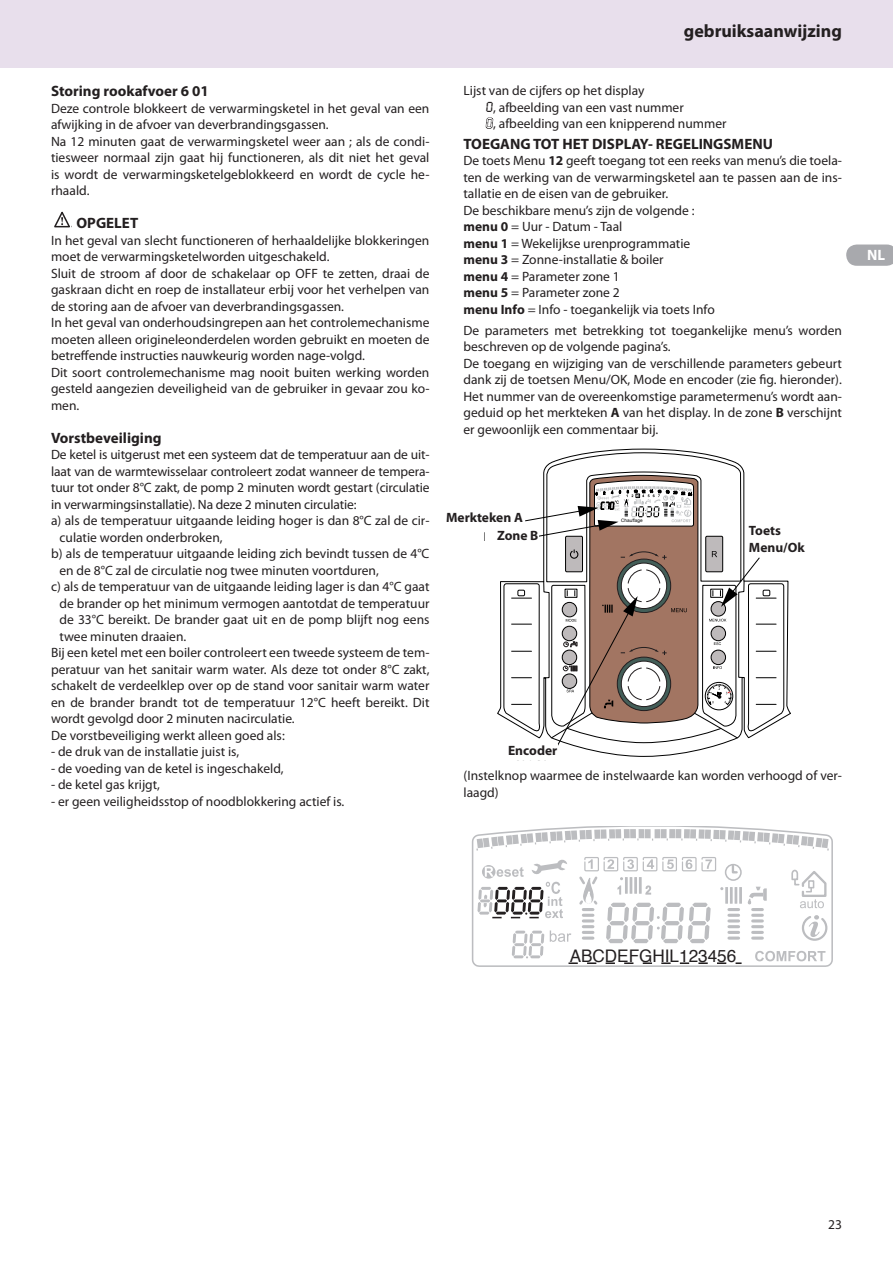
<style>
.page{position:relative;width:893px;height:1263px;background:#fff}
.page>*{position:absolute;margin:0;border:0;box-sizing:border-box;transform-origin:0 0}
.t1{font:700 18px "Myriad Pro";color:#231f20}
.t2{font:17.25px "Helvetica";color:#231f20}
.t3{font:700 15px "Myriad Pro";color:#231f20}
.t4{font:700 15px "Myriad Pro";color:#fff}
.t5{font:13.5px/16.5px "Myriad Pro";color:#231f20}
.t6{font:700 13.5px/16.5px "Myriad Pro";color:#231f20}
.t7{font:700 13.05px/15.8px "Myriad Pro";color:#000}
.t8{font:4.65px "Helvetica";color:#000}
.s1{font-family:"Liquid Crystal"}
.s2{font-family:"Liquid Crystal";color:#fff}
.s3{font-weight:700}
</style>
<div class="page">
<div style="left:0;top:0;width:893px;height:68px;background:#e8dfec"></div>
<svg style="left:846px;top:244px;width:47px;height:22px"></svg>
<svg style="left:485px;top:117px;width:8px;height:12px"></svg>
<svg style="left:54px;top:212px;width:16px;height:15px"></svg>
<svg style="left:497px;top:449px;width:294px;height:308px"></svg>
<svg style="left:503px;top:452px;width:282px;height:298px"></svg>
<div style="left:749px;top:525px;width:65px;height:31px;background:#fff"></div>
<div style="left:439px;top:512px;width:84px;height:15px;background:#fff"></div>
<div style="left:485px;top:530px;width:53px;height:14px;background:#fff"></div>
<div style="left:474px;top:744px;width:83px;height:16px;background:#fff"></div>
<svg style="left:471px;top:826px;width:362px;height:141px"></svg>
<svg style="left:801px;top:914px;width:27px;height:28px"></svg>
<svg style="left:791px;top:869px;width:37px;height:39px"></svg>
<svg style="left:729px;top:936px;width:10px;height:4px"></svg>
<svg style="left:583px;top:936px;width:10px;height:4px"></svg>
<hr style="left:725px;top:887px;width:3px;height:17px;background:#bcbdc0">
<svg style="left:729px;top:887px;width:10px;height:47px"></svg>
<hr style="left:739px;top:887px;width:3px;height:17px;background:#bcbdc0">
<svg style="left:748px;top:887px;width:19px;height:53px"></svg>
<div style="left:725px;top:864px;width:17px;height:17px;border:2px solid #bcbdc0;border-radius:50%"></div>
<svg style="left:731px;top:863px;width:8px;height:12px"></svg>
<svg style="left:755px;top:951px;width:70px;height:10px"></svg>
<svg style="left:550px;top:930px;width:21px;height:12px"></svg>
<svg style="left:512px;top:931px;width:32px;height:27px"></svg>
<svg style="left:477px;top:859px;width:90px;height:59px"></svg>
<svg style="left:568px;top:962px;width:174px;height:2px"></svg>
<svg style="left:477px;top:926px;width:29px;height:34px"></svg>
<div style="left:584px;top:857px;width:15px;height:14px;border:1px solid #bcbdc0"></div>
<div style="left:603px;top:857px;width:15px;height:14px;border:1px solid #bcbdc0"></div>
<div style="left:623px;top:857px;width:15px;height:14px;border:1px solid #bcbdc0"></div>
<div style="left:643px;top:857px;width:14px;height:14px;border:1px solid #bcbdc0"></div>
<div style="left:662px;top:857px;width:15px;height:14px;border:1px solid #bcbdc0"></div>
<div style="left:682px;top:857px;width:15px;height:14px;border:1px solid #bcbdc0"></div>
<div style="left:701px;top:857px;width:15px;height:14px;border:1px solid #bcbdc0"></div>
<svg style="left:607px;top:859px;width:7px;height:10px"></svg>
<svg style="left:627px;top:859px;width:7px;height:10px"></svg>
<svg style="left:647px;top:859px;width:7px;height:10px"></svg>
<svg style="left:667px;top:859px;width:7px;height:10px"></svg>
<svg style="left:686px;top:859px;width:6px;height:10px"></svg>
<svg style="left:705px;top:859px;width:7px;height:10px"></svg>
<svg style="left:606px;top:877px;width:105px;height:66px"></svg>
<svg style="left:577px;top:859px;width:23px;height:75px"></svg>
<svg style="left:476px;top:830px;width:110px;height:20px"></svg>
<div style="left:586px;top:830px;width:6px;height:9px;background:#bcbdc0"></div>
<div style="left:594px;top:829px;width:6px;height:10px;background:#bcbdc0"></div>
<div style="left:601px;top:829px;width:6px;height:10px;background:#bcbdc0"></div>
<div style="left:609px;top:829px;width:6px;height:9px;background:#bcbdc0"></div>
<div style="left:615px;top:829px;width:6px;height:9px;background:#bcbdc0"></div>
<div style="left:624px;top:829px;width:6px;height:9px;background:#bcbdc0"></div>
<div style="left:630px;top:829px;width:6px;height:9px;background:#bcbdc0"></div>
<div style="left:639px;top:829px;width:5px;height:9px;background:#bcbdc0"></div>
<div style="left:645px;top:829px;width:6px;height:9px;background:#bcbdc0"></div>
<svg style="left:710px;top:830px;width:119px;height:20px"></svg>
<div style="left:705px;top:829px;width:6px;height:10px;background:#bcbdc0"></div>
<div style="left:699px;top:829px;width:6px;height:10px;background:#bcbdc0"></div>
<div style="left:690px;top:829px;width:6px;height:9px;background:#bcbdc0"></div>
<div style="left:684px;top:829px;width:6px;height:9px;background:#bcbdc0"></div>
<div style="left:675px;top:829px;width:6px;height:9px;background:#bcbdc0"></div>
<div style="left:669px;top:829px;width:6px;height:9px;background:#bcbdc0"></div>
<div style="left:661px;top:829px;width:6px;height:9px;background:#bcbdc0"></div>
<div style="left:655px;top:829px;width:5px;height:9px;background:#bcbdc0"></div>
<div style="left:476px;top:925px;width:29px;height:34px;background:#fff"></div>
<h1 class="t1" style="left:684px;top:19px;width:160px">gebruiksaanwijzing</h1>
<p class="t3" style="left:51px;top:81px;width:159px">Storing rookafvoer 6 01</p>
<p class="t5" style="left:51px;top:100px;width:380px">Deze controle blokkeert de verwarmingsketel in het geval van een afwijking in de afvoer van deverbrandingsgassen.<br>Na 12 minuten gaat de verwarmingsketel weer aan ; als de condi&shy;tiesweer normaal zijn gaat hij functioneren, als dit niet het geval is wordt de verwarmingsketelgeblokkeerd en wordt de cycle he&shy;rhaald.</p>
<p class="t3" style="left:77px;top:213px;width:63px">OPGELET</p>
<p class="t5" style="left:51px;top:232px;width:380px">In het geval van slecht functioneren of herhaaldelijke blokkeringen moet de verwarmingsketelworden uitgeschakeld.<br>Sluit de stroom af door de schakelaar op OFF te zetten, draai de gaskraan dicht en roep de installateur erbij voor het verhelpen van de storing aan de afvoer van deverbrandingsgassen.<br>In het geval van onderhoudsingrepen aan het controlemechanisme moeten alleen origineleonderdelen worden gebruikt en moeten de betreffende instructies nauwkeurig worden nage-volgd.<br>Dit soort controlemechanisme mag nooit buiten werking worden gesteld aangezien deveiligheid van de gebruiker in gevaar zou ko&shy;men.</p>
<p class="t3" style="left:51px;top:428px;width:112px">Vorstbeveiliging</p>
<p class="t5" style="left:51px;top:446px;width:380px">De ketel is uitgerust met een systeem dat de temperatuur aan de uit-</p>
<p class="t5" style="left:51px;top:463px;width:380px">laat van de warmtewisselaar controleert zodat wanneer de tempera-</p>
<p class="t5" style="left:51px;top:479px;width:380px">tuur tot onder 8°C zakt, de pomp 2 minuten wordt gestart (circulatie</p>
<p class="t5" style="left:51px;top:496px;width:307px">in verwarmingsinstallatie). Na deze 2 minuten circulatie:</p>
<p class="t5" style="left:51px;top:512px;width:380px">a) als de temperatuur uitgaande leiding hoger is dan 8°C zal de cir-</p>
<p class="t5" style="left:60px;top:529px;width:165px">culatie worden onderbroken,</p>
<p class="t5" style="left:51px;top:545px;width:380px">b) als de temperatuur uitgaande leiding zich bevindt tussen de 4°C</p>
<p class="t5" style="left:60px;top:562px;width:321px">en de 8°C zal de circulatie nog twee minuten voortduren,</p>
<p class="t5" style="left:51px;top:578px;width:380px">c) als de temperatuur van de uitgaande leiding lager is dan 4°C gaat</p>
<p class="t5" style="left:60px;top:595px;width:371px">de brander op het minimum vermogen aantotdat de temperatuur</p>
<p class="t5" style="left:60px;top:611px;width:371px">de 33°C bereikt. De brander gaat uit en de pomp blijft nog eens</p>
<p class="t5" style="left:60px;top:628px;width:128px">twee minuten draaien.</p>
<p class="t5" style="left:51px;top:644px;width:380px">Bij een ketel met een boiler controleert een tweede systeem de tem-</p>
<p class="t5" style="left:51px;top:661px;width:380px">peratuur van het sanitair warm water. Als deze tot onder 8°C zakt,</p>
<p class="t5" style="left:51px;top:677px;width:380px">schakelt de verdeelklep over op de stand voor sanitair warm water</p>
<p class="t5" style="left:51px;top:694px;width:380px">en de brander brandt tot de temperatuur 12°C heeft bereikt. Dit</p>
<p class="t5" style="left:51px;top:710px;width:245px">wordt gevolgd door 2 minuten nacirculatie.</p>
<p class="t5" style="left:51px;top:727px;width:235px">De vorstbeveiliging werkt alleen goed als:</p>
<p class="t5" style="left:51px;top:743px;width:190px">- de druk van de installatie juist is,</p>
<p class="t5" style="left:51px;top:760px;width:234px">- de voeding van de ketel is ingeschakeld,</p>
<p class="t5" style="left:51px;top:776px;width:111px">- de ketel gas krijgt,</p>
<p class="t5" style="left:51px;top:793px;width:295px">- er geen veiligheidsstop of noodblokkering actief is.</p>
<p class="t5" style="left:483px;top:82px;width:245px;text-indent:-19px">Lijst van de cijfers op het display<br><span class="s1">0</span>, afbeelding van een vast nummer<br><span class="s2">0</span>, afbeelding van een knipperend nummer</p>
<p class="t3" style="left:463px;top:134px;width:311px">TOEGANG TOT HET DISPLAY- REGELINGSMENU</p>
<p class="t5" style="left:463px;top:152px;width:380px">De toets Menu <span class="s3">12</span> geeft toegang tot een reeks van menu’s die toela&shy;ten de werking van de verwarmingsketel aan te passen aan de ins&shy;tallatie en de eisen van de gebruiker.<br>De beschikbare menu’s zijn de volgende :<br><span class="s3">menu 0</span> = Uur - Datum - Taal<br><span class="s3">menu 1</span> = Wekelijkse urenprogrammatie<br><span class="s3">menu 3</span> = Zonne-installatie &amp; boiler<br><span class="s3">menu 4</span> = Parameter zone 1<br><span class="s3">menu 5</span> = Parameter zone 2<br><span class="s3">menu Info</span> = Info - toegankelijk via toets Info</p>
<p class="t5" style="left:463px;top:322px;width:380px">De parameters met betrekking tot toegankelijke menu’s worden beschreven op de volgende pagina’s.<br>De toegang en wijziging van de verschillende parameters gebeurt dank zij de toetsen Menu/OK, Mode en encoder (zie fig. hieronder).<br>Het nummer van de overeenkomstige parametermenu’s wordt aan&shy;geduid op het merkteken <span class="s3">A</span> van het display. In de zone <span class="s3">B</span> verschijnt er gewoonlijk een commentaar bij.</p>
<p class="t6" style="left:497px;top:508px;width:43px;line-height:17.5px;text-indent:-51px">Merkteken A<br>Zone B</p>
<p class="t7" style="left:467px;top:511px;width:54px">Repère A</p>
<p class="t7" style="left:484px;top:528px;width:53px">Repère B</p>
<p class="t8" style="left:621px;top:517px;width:23px">Chauffage</p>
<p class="t6" style="left:508px;top:741px;width:51px">Encoder</p>
<p class="t7" style="left:499px;top:747px;width:57px">Encodeur</p>
<p class="t6" style="left:749px;top:522px;width:57px">Toets<br>Menu/Ok</p>
<p class="t7" style="left:752px;top:525px;width:56px">Touche<br>Menu/OK</p>
<p class="t5" style="left:463px;top:767px;width:380px">(Instelknop waarmee de instelwaarde kan worden verhoogd of ver&shy;laagd)</p>
<p class="t4" style="left:867px;top:245px;width:20px">NL</p>
<p class="t2" style="left:570px;top:944px;width:168px">ABCDEFGHIL123456</p>
<p class="t5" style="left:828px;top:1216px;width:15px">23</p>
</div>
